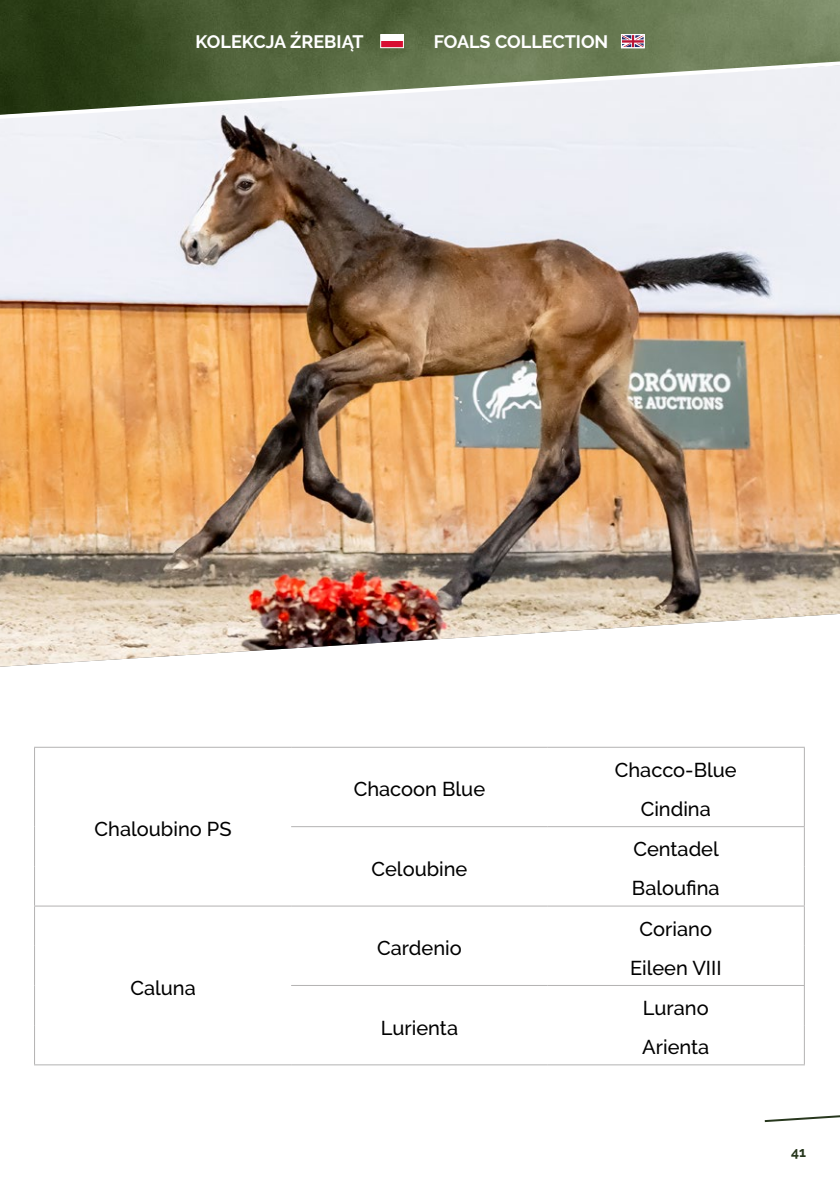
<style>
.page{position:relative;width:840px;height:1191px;background:#fff}
.page>*{position:absolute;margin:0;border:0;box-sizing:border-box;transform-origin:0 0}
.t1{font:500 20px/39.2px "Raleway";color:#000;text-align:center}
.t2{font:700 18px "Raleway";color:#fff}
.t3{font:700 14px "Raleway";color:#27371d}
</style>
<div class="page">
<img style="left:0;top:0;width:839px;height:58px">
<div style="left:380px;top:35px;width:23px;height:6px;background:#fff"></div>
<div style="left:380px;top:41px;width:23px;height:7px;background:#d80d32"></div>
<div style="left:380px;top:35px;width:23px;height:13px;border:1px solid #fff"></div>
<svg style="left:621px;top:34px;width:23px;height:12px"></svg>
<div style="left:621px;top:35px;width:23px;height:13px;border:1px solid #fff"></div>
<img style="left:0;top:122px;width:839px;height:544px">
<svg style="left:35px;top:747px;width:768px;height:160px"></svg>
<hr style="left:291px;top:826px;width:256px;height:1px;background:#b3b2b2">
<hr style="left:547px;top:826px;width:257px;height:1px;background:#b3b2b2">
<hr style="left:34px;top:905px;width:257px;height:1px;background:#b3b2b2">
<hr style="left:291px;top:905px;width:256px;height:1px;background:#b3b2b2">
<hr style="left:547px;top:905px;width:257px;height:1px;background:#b3b2b2">
<hr style="left:291px;top:985px;width:256px;height:1px;background:#b3b2b2">
<hr style="left:547px;top:985px;width:257px;height:1px;background:#b3b2b2">
<hr style="left:34px;top:746px;width:257px;height:1px;background:#b3b2b2">
<hr style="left:34px;top:747px;width:1px;height:40px;background:#b3b2b2">
<hr style="left:34px;top:787px;width:1px;height:39px;background:#b3b2b2">
<hr style="left:34px;top:826px;width:1px;height:40px;background:#b3b2b2">
<hr style="left:34px;top:866px;width:1px;height:39px;background:#b3b2b2">
<hr style="left:291px;top:746px;width:256px;height:1px;background:#b3b2b2">
<hr style="left:547px;top:746px;width:257px;height:1px;background:#b3b2b2">
<hr style="left:803px;top:747px;width:1px;height:40px;background:#b3b2b2">
<hr style="left:803px;top:787px;width:1px;height:39px;background:#b3b2b2">
<hr style="left:803px;top:827px;width:1px;height:39px;background:#b3b2b2">
<hr style="left:803px;top:866px;width:1px;height:39px;background:#b3b2b2">
<hr style="left:34px;top:906px;width:1px;height:39px;background:#b3b2b2">
<hr style="left:34px;top:945px;width:1px;height:40px;background:#b3b2b2">
<hr style="left:34px;top:985px;width:1px;height:40px;background:#b3b2b2">
<hr style="left:34px;top:1025px;width:1px;height:39px;background:#b3b2b2">
<hr style="left:34px;top:1064px;width:257px;height:1px;background:#b3b2b2">
<hr style="left:803px;top:906px;width:1px;height:39px;background:#b3b2b2">
<hr style="left:803px;top:945px;width:1px;height:40px;background:#b3b2b2">
<hr style="left:291px;top:1064px;width:256px;height:1px;background:#b3b2b2">
<hr style="left:803px;top:986px;width:1px;height:39px;background:#b3b2b2">
<hr style="left:803px;top:1025px;width:1px;height:39px;background:#b3b2b2">
<hr style="left:547px;top:1064px;width:257px;height:1px;background:#b3b2b2">
<svg style="left:0;top:58px;width:839px;height:64px"></svg>
<svg style="left:764px;top:1115px;width:75px;height:8px"></svg>
<p class="t2" style="left:195px;top:31px;width:169px">KOLEKCJA ŹREBIĄT</p>
<p class="t2" style="left:433px;top:31px;width:176px">FOALS COLLECTION</p>
<p class="t1" style="left:95px;top:809px;width:138px">Chaloubino PS</p>
<p class="t1" style="left:130px;top:968px;width:67px">Caluna</p>
<p class="t1" style="left:353px;top:769px;width:133px">Chacoon Blue</p>
<p class="t1" style="left:371px;top:849px;width:97px">Celoubine</p>
<p class="t1" style="left:377px;top:928px;width:86px">Cardenio</p>
<p class="t1" style="left:380px;top:1008px;width:79px">Lurienta</p>
<p class="t1" style="left:614px;top:750px;width:123px">Chacco-Blue<br>Cindina</p>
<p class="t1" style="left:631px;top:829px;width:89px;text-align:left">Centadel<br>Baloufina</p>
<p class="t1" style="left:629px;top:909px;width:93px">Coriano<br>Eileen VIII</p>
<p class="t1" style="left:642px;top:988px;width:69px;text-align:left">Lurano<br>Arienta</p>
<p class="t3" style="left:790px;top:1144px;width:16px">41</p>
</div>
